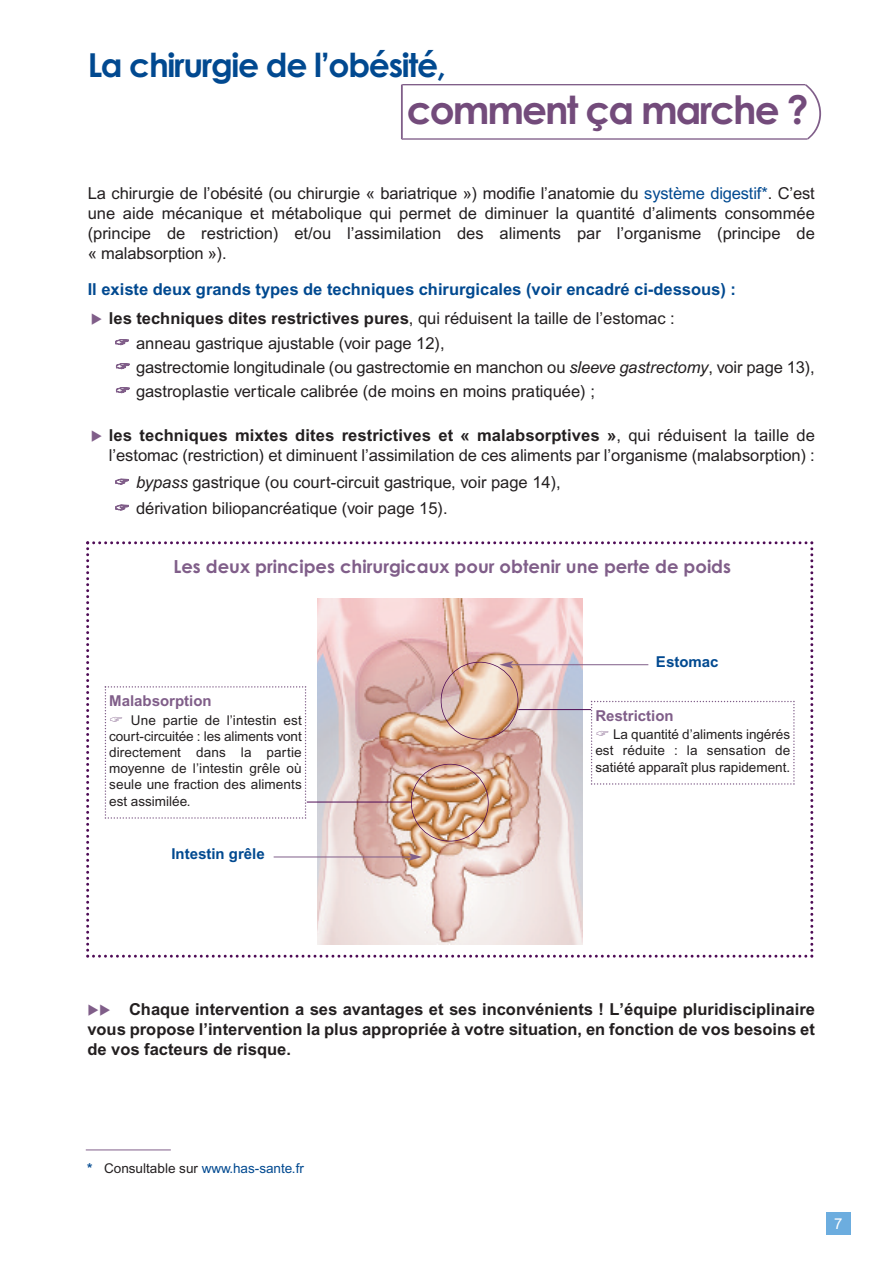
<style>
.page{position:relative;width:893px;height:1263px;background:#fff}
.page>*{position:absolute;margin:0;border:0;box-sizing:border-box;transform-origin:0 0}
.t1{font:700 39px "Century Gothic";letter-spacing:-.05em;color:#734b7b}
.t2{font:700 33px "Century Gothic";letter-spacing:-.04em;color:#014990}
.t3{font:700 18px "Century Gothic";color:#805e89}
.t4{font:16.5px/19.8px "Arial";color:#231f20}
.t5{font:700 16.5px/19.8px "Arial";color:#231f20;text-align:justify}
.t6{font:700 16.5px "Arial";color:#014990}
.t7{font:700 15px "Arial";color:#805e89}
.t8{font:700 15px "Arial";color:#014990}
.t9{font:15px "Arial";color:#fff}
.t10{font:13.5px/16.2px "Arial";letter-spacing:.01em;color:#231f20;text-align:justify}
.t11{font:13.5px "Arial";color:#014990}
.s1{color:#014990}
.s2{color:#805e89}
.s3{font-weight:700}
.s4{font-style:italic}
.s5{color:#231f20}
</style>
<div class="page">
<svg style="left:401px;top:84px;width:420px;height:56px"></svg>
<div style="left:826px;top:1212px;width:24px;height:22px;background:#6caddf"></div>
<hr style="left:86px;top:1150px;width:85px;height:1px;background:#805e89">
<svg style="left:86px;top:541px;width:727px;height:417px"></svg>
<h2 class="t2" style="left:88px;top:46px;width:360px">La chirurgie de l’obésité,</h2>
<h1 class="t1" style="left:407px;top:88px;width:403px">comment ça marche ?</h1>
<p class="t4" style="left:88px;top:185px;width:729px;text-align:justify">La chirurgie de l’obésité (ou chirurgie « bariatrique ») modifie l’anatomie du <span class="s1">système digestif*</span>. C’est une aide mécanique et métabolique qui permet de diminuer la quantité d’aliments consommée (principe de restriction) et/ou l’assimilation des aliments par l’organisme (principe de « malabsorption »).</p>
<p class="t6" style="left:88px;top:283px;width:650px">Il existe deux grands types de techniques chirurgicales (voir encadré ci-dessous) :</p>
<p class="t4" style="left:136px;top:307px;width:680px;line-height:24.3px;text-indent:-45px"><span class="s2">◆</span> <span class="s3">les techniques dites restrictives pures</span>, qui réduisent la taille de l’estomac :<br>anneau gastrique ajustable (voir page 12),<br>gastrectomie longitudinale (ou gastrectomie en manchon ou <span class="s4">sleeve gastrectomy</span>, voir page 13), gastroplastie verticale calibrée (de moins en moins pratiquée) ;</p>
<p class="t4" style="left:91px;top:427px;width:725px;text-align:right"><span class="s2">◆</span> <span class="s3">les techniques mixtes dites restrictives et « malabsorptives »</span>, qui réduisent la taille de l’estomac (restriction) et diminuent l’assimilation de ces aliments par l’organisme (malabsorption) :</p>
<p class="t4" style="left:136px;top:471px;width:426px;line-height:26.2px"><span class="s4">bypass</span> gastrique (ou court-circuit gastrique, voir page 14), dérivation biliopancréatique (voir page 15).</p>
<p class="t3" style="left:173px;top:556px;width:559px">Les deux principes chirurgicaux pour obtenir une perte de poids</p>
<p class="t8" style="left:656px;top:657px;width:64px">Estomac</p>
<p class="t7" style="left:109px;top:695px;width:104px">Malabsorption</p>
<p class="t10" style="left:109px;top:713px;width:194px;text-indent:22px">Une partie de l’intestin est court-circuitée : les aliments vont directement dans la partie moyenne de l’intestin grêle où seule une fraction des aliments est assimilée.</p>
<p class="t7" style="left:595px;top:710px;width:80px">Restriction</p>
<p class="t10" style="left:595px;top:728px;width:196px;text-indent:18px">La quantité d’aliments ingérés est réduite : la sensation de satiété apparaît plus rapidement.</p>
<p class="t8" style="left:171px;top:849px;width:95px">Intestin grêle</p>
<p class="t5" style="left:87px;top:1001px;width:729px"><span class="s2">◆◆</span> Chaque intervention a ses avantages et ses inconvénients ! L’équipe pluridisciplinaire vous propose l’intervention la plus appropriée à votre situation, en fonction de vos besoins et de vos facteurs de risque.</p>
<p class="t11" style="left:87px;top:1163px;width:218px"><span class="s3">*</span> <span class="s5">Consultable sur</span> www.has-sante.fr</p>
<p class="t9" style="left:834px;top:1216px;width:10px">#</p>
<p class="t9" style="left:834px;top:1218px;width:10px">7</p>
</div>
